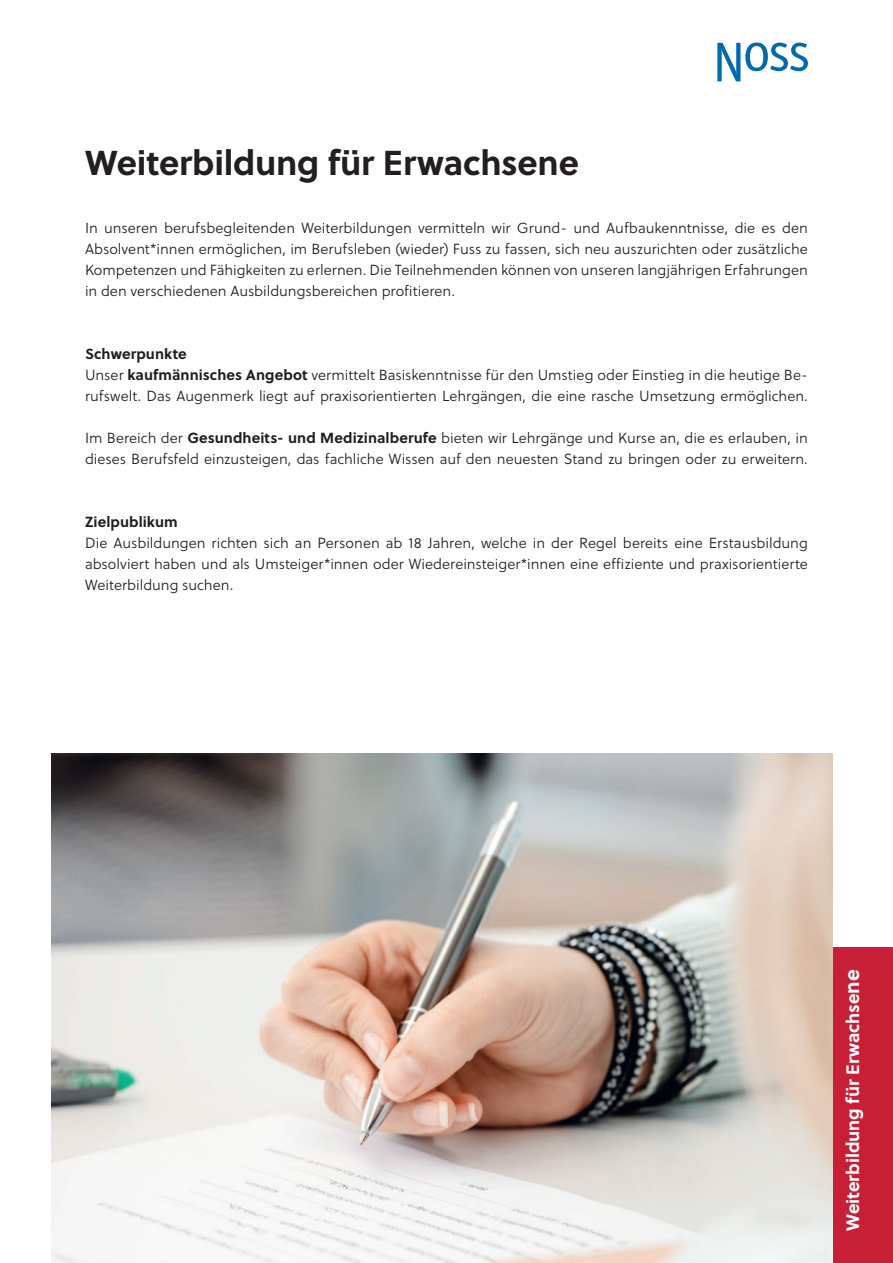
<style>
.page{position:relative;width:893px;height:1263px;background:#fff}
.page>*{position:absolute;margin:0;border:0;box-sizing:border-box;transform-origin:0 0}
.t1{font:700 34.5px "Soleil";letter-spacing:-.005em;color:#231f20}
.t2{font:700 18px "Soleil";letter-spacing:-.005em;color:#fff}
.t3{font:14.7px/21px "Soleil Lt";color:#231f20;text-align:justify}
.t4{font:700 14.7px "Soleil";letter-spacing:.005em;color:#231f20}
.s1{font-family:"Soleil";font-weight:700}
.s2{font-size:20.25px}
</style>
<div class="page">
<svg style="left:717px;top:43px;width:91px;height:38px"></svg>
<div style="left:832px;top:947px;width:61px;height:316px;background:#c71f35"></div>
<img style="left:51px;top:754px;width:781px;height:509px">
<h1 class="t1" style="left:85px;top:136px;width:495px">Weiterbildung für Erwachsene</h1>
<p class="t3" style="left:85px;top:217px;width:724px">In unseren berufsbegleitenden Weiterbildungen vermitteln wir Grund- und Aufbaukenntnisse, die es den Absolvent*innen ermöglichen, im Berufsleben (wieder) Fuss zu fassen, sich neu auszurichten oder zusätzliche Kompetenzen und Fähigkeiten zu erlernen. Die Teilnehmenden können von unseren langjährigen Erfahrungen in den verschiedenen Ausbildungsbereichen profitieren.</p>
<p class="t4" style="left:85px;top:343px;width:103px">Schwerpunkte</p>
<p class="t3" style="left:85px;top:364px;width:724px">Unser <span class="s1">kaufmännisches Angebot</span> vermittelt Basiskenntnisse für den Umstieg oder Einstieg in die heutige Be&shy;rufswelt. Das Augenmerk liegt auf praxisorientierten Lehrgängen, die eine rasche Umsetzung ermöglichen.</p>
<p class="t3" style="left:85px;top:427px;width:724px">Im Bereich der <span class="s1">Gesundheits- und Medizinalberufe</span> bieten wir Lehrgänge und Kurse an, die es erlauben, in dieses Berufsfeld einzusteigen, das fachliche Wissen auf den neuesten Stand zu bringen oder zu erweitern.</p>
<p class="t4" style="left:85px;top:511px;width:94px">Zielpublikum</p>
<p class="t3" style="left:85px;top:532px;width:724px">Die Ausbildungen richten sich an Personen ab 18 Jahren, welche in der Regel bereits eine Erstausbildung absolviert haben und als Umsteiger*innen oder Wiedereinsteiger*innen eine effiziente und praxisorientierte Weiterbildung suchen.</p>
<p class="t2" style="left:839px;top:1231px;width:263px;rotate:-90deg">Weiterbildung für Erwachse<span class="s2">ne</span></p>
</div>
